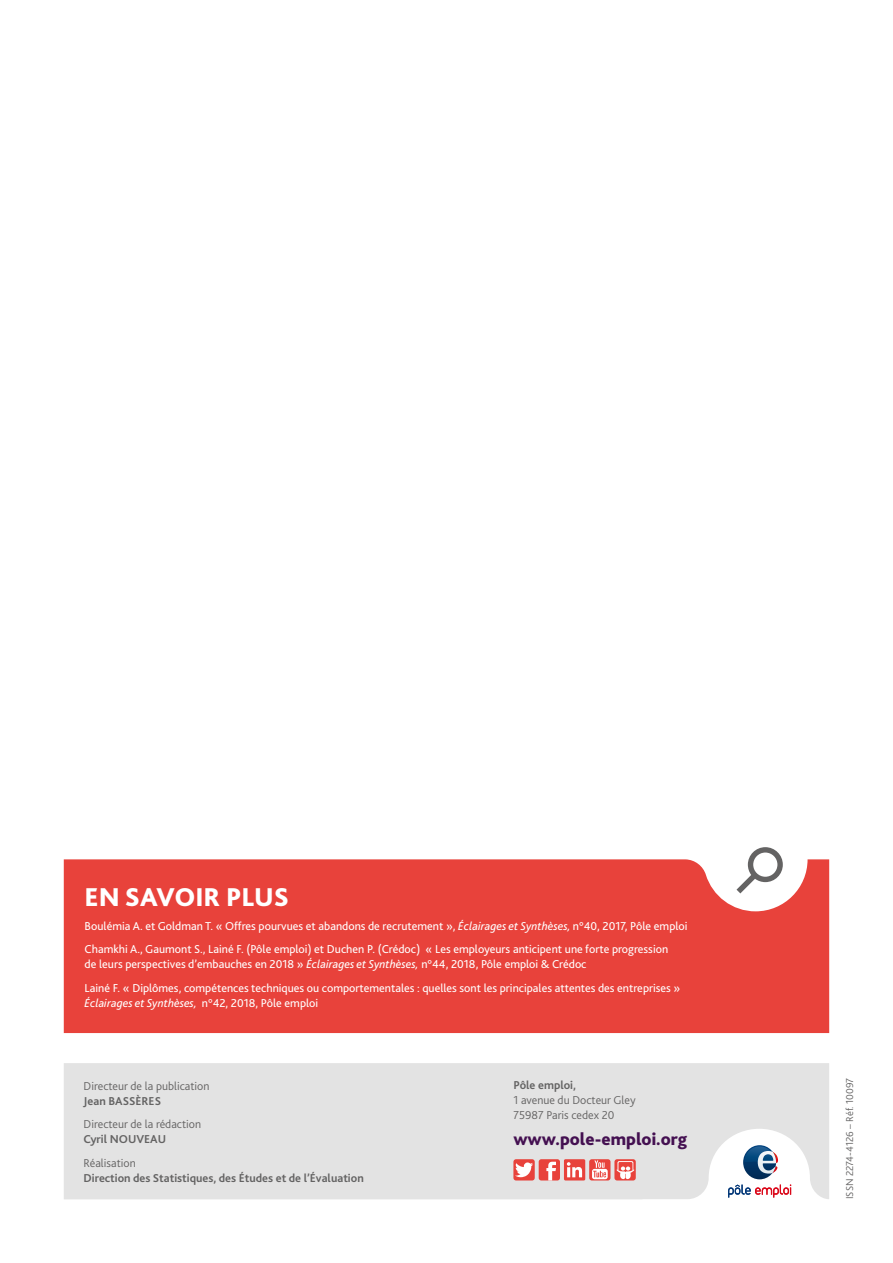
<style>
.page{position:relative;width:893px;height:1263px;background:#fff}
.page>*{position:absolute;margin:0;border:0;box-sizing:border-box;transform-origin:0 0}
.t1{font:800 27px "Bliss 2";color:#fff}
.t2{font:800 18px "Bliss 2";color:#441051}
.t3{font:12px/15px "Bliss 2";color:#fff}
.t4{font:300 12px/15px "Bliss 2";color:#646363}
.t5{font:700 12px/15px "Bliss 2";color:#646363}
.t6{font:300 10.5px "Bliss 2";color:#646363}
.s1{font-style:italic}
.s2{font-weight:700}
.s3{font-weight:300}
</style>
<div class="page">
<svg style="left:749px;top:847px;width:33px;height:12px"></svg>
<div style="left:64px;top:859px;width:765px;height:174px;background:#e8423b"></div>
<div style="left:64px;top:1063px;width:765px;height:136px;background:#e3e3e3"></div>
<div style="left:539px;top:1159px;width:21px;height:21px;background:#e8423b;border-radius:3px"></div>
<svg style="left:546px;top:1162px;width:10px;height:18px"></svg>
<div style="left:513px;top:1159px;width:22px;height:21px;background:#e8423b;border-radius:3px"></div>
<svg style="left:515px;top:1162px;width:18px;height:15px"></svg>
<div style="left:589px;top:1159px;width:21px;height:21px;background:#e8423b;border-radius:3px"></div>
<svg style="left:592px;top:1160px;width:16px;height:19px"></svg>
<div style="left:614px;top:1159px;width:22px;height:21px;background:#e8423b;border-radius:3px"></div>
<svg style="left:616px;top:1161px;width:18px;height:19px"></svg>
<svg style="left:564px;top:1159px;width:21px;height:21px"></svg>
<p class="t1" style="left:85px;top:880px;width:206px">EN SAVOIR PLUS</p>
<p class="t3" style="left:85px;top:918px;width:604px">Boulémia A. et Goldman T. « Offres pourvues et abandons de recrutement », <span class="s1">Éclairages et Synthèses,</span> n°40, 2017, Pôle emploi</p>
<p class="t3" style="left:85px;top:942px;width:585px">Chamkhi A., Gaumont S., Lainé F. (Pôle emploi) et Duchen P. (Crédoc) « Les employeurs anticipent une forte progression de leurs perspectives d’embauches en 2018 » <span class="s1">Éclairages et Synthèses,</span> n°44, 2018, Pôle emploi &amp; Crédoc</p>
<p class="t3" style="left:85px;top:980px;width:597px">Lainé F. « Diplômes, compétences techniques ou comportementales : quelles sont les principales attentes des entreprises »<br><span class="s1">Éclairages et Synthèses,</span> n°42, 2018, Pôle emploi</p>
<p class="t4" style="left:84px;top:1078px;width:127px">Directeur de la publication<br><span class="s2">Jean BASSÈRES</span></p>
<p class="t4" style="left:84px;top:1117px;width:119px">Directeur de la rédaction<br><span class="s2">Cyril NOUVEAU</span></p>
<p class="t5" style="left:84px;top:1155px;width:282px"><span class="s3">Réalisation<br></span>Direction des Statistiques, des Études et de l’Évaluation</p>
<p class="t4" style="left:513px;top:1077px;width:124px"><span class="s2">Pôle emploi,<br></span>1 avenue du Docteur Gley<br>75987 Paris cedex 20</p>
<p class="t2" style="left:513px;top:1127px;width:175px">www.pole-emploi.org</p>
<p class="t6" style="left:843px;top:1199px;width:123px;rotate:-90deg">ISSN 2274-4126 – Réf. 10097</p>
</div>
